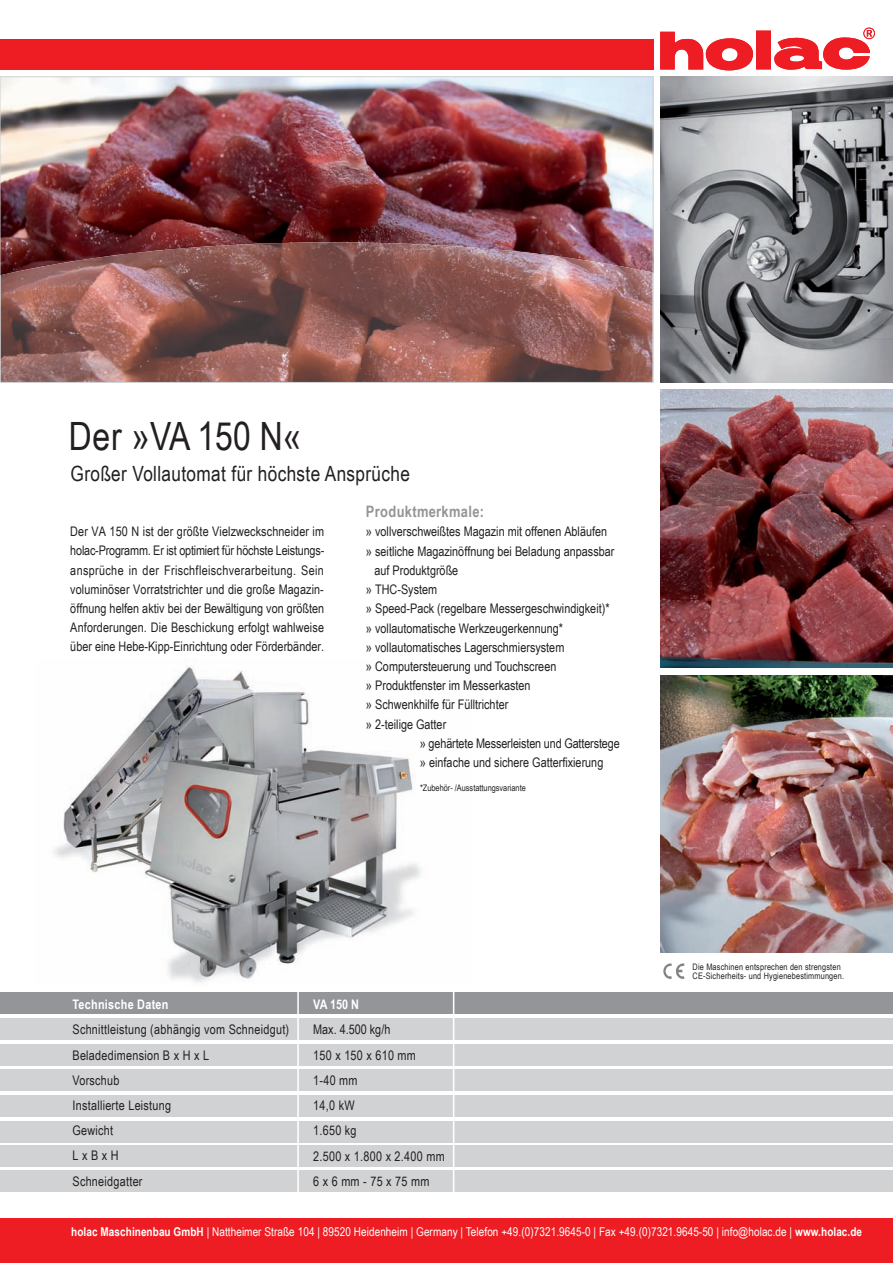
<style>
.page{position:relative;width:893px;height:1263px;background:#fff}
.page>*{position:absolute;margin:0;border:0;box-sizing:border-box;transform-origin:0 0}
.t1{font:39px "Arial Narrow";color:#231f20}
.t2{font:21px "Arial Narrow";letter-spacing:.015em;color:#231f20}
.t3{font:700 15.75px "Arial Narrow";letter-spacing:.02em;color:#939598}
.t4{font:13.2px/19.2px "Arial Narrow";color:#231f20;text-align:justify}
.t5{font:13.2px/25.2px "Arial Narrow";letter-spacing:.02em;color:#231f20}
.t6{font:700 13.2px "Arial Narrow";letter-spacing:.02em;color:#fff}
.t7{font:12.15px "Arial Narrow";letter-spacing:.005em;color:#fff}
.t8{font:9px "Arial Narrow";color:#231f20}
.t9{font:8.85px/8.9px "Arial Narrow";letter-spacing:.02em;color:#231f20}
.s1{font-weight:700}
</style>
<div class="page">
<img style="left:53px;top:667px;width:368px;height:315px">
<div style="left:0;top:993px;width:893px;height:21px;background:#939598"></div>
<div style="left:0;top:1018px;width:893px;height:22px;background:#d1d2d4"></div>
<div style="left:0;top:1044px;width:893px;height:22px;background:#d1d2d4"></div>
<div style="left:0;top:1069px;width:893px;height:22px;background:#d1d2d4"></div>
<div style="left:0;top:1095px;width:893px;height:22px;background:#d1d2d4"></div>
<div style="left:0;top:1121px;width:893px;height:21px;background:#d1d2d4"></div>
<div style="left:0;top:1145px;width:893px;height:22px;background:#d1d2d4"></div>
<div style="left:0;top:1170px;width:893px;height:21px;background:#d1d2d4"></div>
<hr style="left:297px;top:989px;width:2px;height:210px;background:#fff">
<img style="left:663px;top:963px;width:22px;height:16px">
<hr style="left:453px;top:989px;width:1px;height:210px;background:#fff">
<img style="left:2px;top:79px;width:649px;height:163px">
<img style="left:2px;top:242px;width:649px;height:139px">
<img style="left:660px;top:77px;width:233px;height:305px">
<div style="left:0;top:39px;width:653px;height:30px;background:#ee1d23"></div>
<div style="left:756px;top:31px;width:15px;height:38px;background:#ee1d23"></div>
<svg style="left:774px;top:28px;width:101px;height:42px"></svg>
<svg style="left:660px;top:32px;width:43px;height:38px"></svg>
<div style="left:705px;top:38px;width:48px;height:33px;background:#ee1d23;border-radius:50%"></div>
<div style="left:722px;top:48px;width:16px;height:13px;background:#fff;border-radius:50%"></div>
<div style="left:0;top:1218px;width:893px;height:45px;background:#ee1d23"></div>
<img style="left:660px;top:390px;width:233px;height:278px">
<img style="left:660px;top:675px;width:233px;height:278px">
<h1 class="t1" style="left:69px;top:414px;width:234px">Der ››VA 150 N‹‹</h1>
<h2 class="t2" style="left:71px;top:461px;width:341px">Großer Vollautomat für höchste Ansprüche</h2>
<p class="t4" style="left:70px;top:522px;width:255px">Der VA 150 N ist der größte Vielzweckschneider im holac-Programm. Er ist optimiert für höchste Leistungs&shy;ansprüche in der Frischfleischverarbeitung. Sein voluminöser Vorratstrichter und die große Magazin&shy;öffnung helfen aktiv bei der Bewältigung von größten Anforderungen. Die Beschickung erfolgt wahlweise über eine Hebe-Kipp-Einrichtung oder Förderbänder.</p>
<p class="t3" style="left:366px;top:502px;width:120px">Produktmerkmale:</p>
<p class="t4" style="left:366px;top:522px;width:243px">›› vollverschweißtes Magazin mit offenen Abläufen</p>
<p class="t4" style="left:366px;top:541px;width:250px">›› seitliche Magazinöffnung bei Beladung anpassbar</p>
<p class="t4" style="left:374px;top:560px;width:85px">auf Produktgröße</p>
<p class="t4" style="left:366px;top:580px;width:73px">›› THC-System</p>
<p class="t4" style="left:366px;top:599px;width:245px">›› Speed-Pack (regelbare Messergeschwindigkeit)*</p>
<p class="t4" style="left:366px;top:618px;width:199px">›› vollautomatische Werkzeugerkennung*</p>
<p class="t4" style="left:366px;top:637px;width:200px">›› vollautomatisches Lagerschmiersystem</p>
<p class="t4" style="left:366px;top:657px;width:192px">›› Computersteuerung und Touchscreen</p>
<p class="t4" style="left:366px;top:676px;width:166px">›› Produktfenster im Messerkasten</p>
<p class="t4" style="left:366px;top:695px;width:144px">›› Schwenkhilfe für Fülltrichter</p>
<p class="t4" style="left:366px;top:714px;width:82px">›› 2-teilige Gatter</p>
<p class="t4" style="left:420px;top:733px;width:201px">›› gehärtete Messerleisten und Gatterstege</p>
<p class="t4" style="left:420px;top:753px;width:185px">›› einfache und sichere Gatterfixierung</p>
<p class="t8" style="left:420px;top:783px;width:107px">*Zubehör- /Ausstattungsvariante</p>
<p class="t6" style="left:73px;top:997px;width:97px">Technische Daten</p>
<p class="t5" style="left:73px;top:1017px;width:218px">Schnittleistung (abhängig vom Schneidgut)<br>Beladedimension B x H x L<br>Vorschub<br>Installierte Leistung<br>Gewicht<br>L x B x H<br>Schneidgatter</p>
<p class="t6" style="left:313px;top:997px;width:47px">VA 150 N</p>
<p class="t5" style="left:313px;top:1017px;width:133px">Max. 4.500 kg/h<br>150 x 150 x 610 mm<br>1-40 mm<br>14,0 kW<br>1.650 kg<br>2.500 x 1.800 x 2.400 mm<br>6 x 6 mm - 75 x 75 mm</p>
<p class="t9" style="left:693px;top:963px;width:153px">Die Maschinen entsprechen den strengsten<br>CE-Sicherheits- und Hygienebestimmungen.</p>
<p class="t7" style="left:71px;top:1225px;width:792px"><span class="s1">holac Maschinenbau GmbH</span> | Nattheimer Straße 104 | 89520 Heidenheim | Germany | Telefon +49.(0)7321.9645-0 | Fax +49.(0)7321.9645-50 | info@holac.de | <span class="s1">www.holac.de</span></p>
</div>
